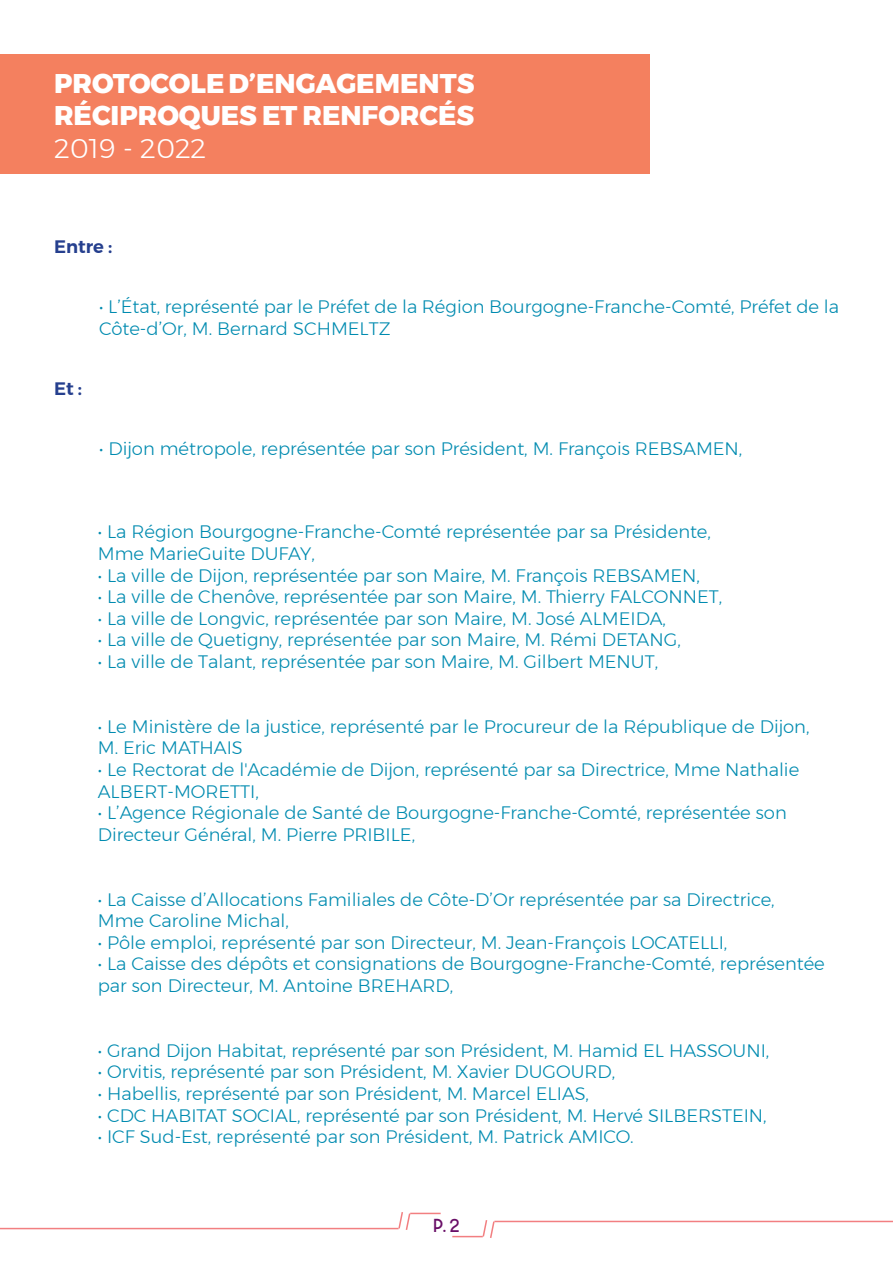
<style>
.page{position:relative;width:893px;height:1263px;background:#fff}
.page>*{position:absolute;margin:0;border:0;box-sizing:border-box;transform-origin:0 0}
.t1{font:800 27px/32.4px "Montserrat";color:#fff}
.t2{font:300 27px "Montserrat";color:#fff}
.Style_de_paragraphe{font:300 18px/21.6px "Montserrat";color:#008bb0}
.paragraphe{font:300 18px/21.6px "Montserrat";color:#008bb0}
.t3{font:600 18px "Montserrat";color:#253f8e}
.t4{font:16.5px "Alpaca Scarlett Demo";color:#690f67}
</style>
<div class="page">
<svg style="left:397px;top:1212px;width:14px;height:18px"></svg>
<hr style="left:0;top:1228px;width:399px;height:1px;background:#f27f81">
<hr style="left:410px;top:1213px;width:31px;height:1px;background:#f27f81">
<svg style="left:481px;top:1220px;width:15px;height:18px"></svg>
<hr style="left:452px;top:1236px;width:31px;height:1px;background:#f27f81">
<hr style="left:494px;top:1221px;width:399px;height:1px;background:#f27f81">
<div style="left:0;top:54px;width:649px;height:119px;background:#f4805f"></div>
<p class="t1" style="left:54px;top:67px;width:422px">PROTOCOLE D’ENGAGEMENTS<br>RÉCIPROQUES ET RENFORCÉS</p>
<p class="t2" style="left:54px;top:128px;width:153px">2019 - 2022</p>
<p class="t3" style="left:54px;top:233px;width:60px">Entre :</p>
<p class="t3" style="left:54px;top:374px;width:30px">Et :</p>
<p class="paragraphe" style="left:99px;top:296px;width:741px">• L’État, représenté par le Préfet de la Région Bourgogne-Franche-Comté, Préfet de la<br>Côte-d’Or, M. Bernard SCHMELTZ</p>
<p class="paragraphe" style="left:99px;top:437px;width:645px">• Dijon métropole, représentée par son Président, M. François REBSAMEN,</p>
<p class="Style_de_paragraphe" style="left:98px;top:521px;width:615px">• La Région Bourgogne-Franche-Comté représentée par sa Présidente,<br>Mme MarieGuite DUFAY,</p>
<p class="Style_de_paragraphe" style="left:98px;top:564px;width:604px">• La ville de Dijon, représentée par son Maire, M. François REBSAMEN,</p>
<p class="Style_de_paragraphe" style="left:98px;top:586px;width:626px">• La ville de Chenôve, représentée par son Maire, M. Thierry FALCONNET,</p>
<p class="Style_de_paragraphe" style="left:98px;top:607px;width:570px">• La ville de Longvic, représentée par son Maire, M. José ALMEIDA,</p>
<p class="Style_de_paragraphe" style="left:98px;top:629px;width:584px">• La ville de Quetigny, représentée par son Maire, M. Rémi DETANG,</p>
<p class="Style_de_paragraphe" style="left:98px;top:650px;width:562px">• La ville de Talant, représentée par son Maire, M. Gilbert MENUT,</p>
<p class="Style_de_paragraphe" style="left:98px;top:715px;width:713px">• Le Ministère de la justice, représenté par le Procureur de la République de Dijon,<br>M. Eric MATHAIS</p>
<p class="Style_de_paragraphe" style="left:98px;top:758px;width:703px">• Le Rectorat de l'Académie de Dijon, représenté par sa Directrice, Mme Nathalie<br>ALBERT-MORETTI,</p>
<p class="Style_de_paragraphe" style="left:98px;top:802px;width:690px">• L’Agence Régionale de Santé de Bourgogne-Franche-Comté, représentée son<br>Directeur Général, M. Pierre PRIBILE,</p>
<p class="Style_de_paragraphe" style="left:98px;top:888px;width:678px">• La Caisse d’Allocations Familiales de Côte-D’Or représentée par sa Directrice,<br>Mme Caroline Michal,</p>
<p class="Style_de_paragraphe" style="left:98px;top:931px;width:631px">• Pôle emploi, représenté par son Directeur, M. Jean-François LOCATELLI,</p>
<p class="Style_de_paragraphe" style="left:98px;top:953px;width:729px">• La Caisse des dépôts et consignations de Bourgogne-Franche-Comté, représentée par son Directeur, M. Antoine BREHARD,</p>
<p class="Style_de_paragraphe" style="left:98px;top:1039px;width:673px">• Grand Dijon Habitat, représenté par son Président, M. Hamid EL HASSOUNI,</p>
<p class="Style_de_paragraphe" style="left:98px;top:1061px;width:519px">• Orvitis, représenté par son Président, M. Xavier DUGOURD,</p>
<p class="Style_de_paragraphe" style="left:98px;top:1082px;width:493px">• Habellis, représenté par son Président, M. Marcel ELIAS,</p>
<p class="Style_de_paragraphe" style="left:98px;top:1104px;width:670px">• CDC HABITAT SOCIAL, représenté par son Président, M. Hervé SILBERSTEIN,</p>
<p class="Style_de_paragraphe" style="left:98px;top:1126px;width:537px">• ICF Sud-Est, représenté par son Président, M. Patrick AMICO.</p>
<p class="t4" style="left:434px;top:1214px;width:27px">P. 2</p>
</div>
